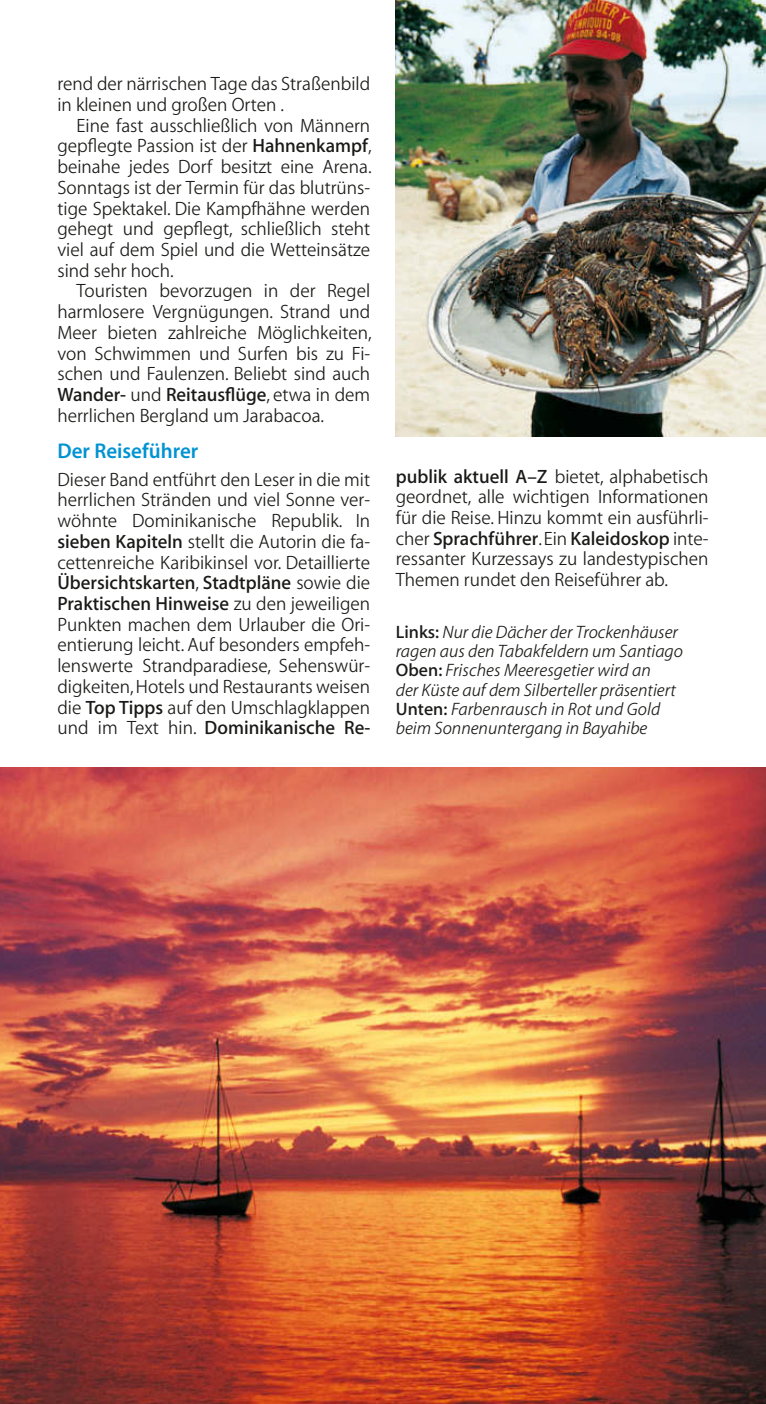
<style>
.page{position:relative;width:766px;height:1404px;background:#fff}
.page>*{position:absolute;margin:0;border:0;box-sizing:border-box;transform-origin:0 0}
.t1{font:600 21.38px "Myriad Pro";color:#0093d2}
.t2{font:300 19.35px/20.7px "ADAC Myriad OT";color:#1a1a18;text-align:justify}
.t3{font:700 19.35px "ADAC Myriad OT";color:#1a1a18}
.t4{font:italic 300 18px/19.3px "ADAC Myriad OT";color:#1a1a18}
.s1{font-weight:700}
.s2{font-weight:300}
.s3{font-weight:700;font-style:normal}
</style>
<div class="page">
<img style="left:0;top:767px;width:765px;height:636px">
<img style="left:395px;top:0;width:370px;height:436px">
<p class="t2" style="left:57px;top:74px;width:314px">rend der närrischen Tage das Straßenbild</p>
<p class="t2" style="left:57px;top:94px;width:228px">in kleinen und großen Orten .</p>
<p class="t2" style="left:77px;top:115px;width:295px">Eine fast ausschließlich von Männern</p>
<p class="t2" style="left:57px;top:136px;width:315px">gepflegte Passion ist der <span class="s1">Hahnenkampf</span>,</p>
<p class="t2" style="left:57px;top:156px;width:315px">beinahe jedes Dorf besitzt eine Arena.</p>
<p class="t2" style="left:57px;top:177px;width:313px">Sonntags ist der Termin für das blutrüns-</p>
<p class="t2" style="left:57px;top:198px;width:314px">tige Spektakel. Die Kampfhähne werden</p>
<p class="t2" style="left:57px;top:219px;width:314px">gehegt und gepflegt, schließlich steht</p>
<p class="t2" style="left:57px;top:239px;width:314px">viel auf dem Spiel und die Wetteinsätze</p>
<p class="t2" style="left:57px;top:260px;width:118px">sind sehr hoch.</p>
<p class="t2" style="left:77px;top:281px;width:295px">Touristen bevorzugen in der Regel</p>
<p class="t2" style="left:57px;top:302px;width:314px">harmlosere Vergnügungen. Strand und</p>
<p class="t2" style="left:57px;top:322px;width:315px">Meer bieten zahlreiche Möglichkeiten,</p>
<p class="t2" style="left:57px;top:343px;width:314px">von Schwimmen und Surfen bis zu Fi-</p>
<p class="t2" style="left:57px;top:364px;width:314px">schen und Faulenzen. Beliebt sind auch</p>
<p class="t3" style="left:57px;top:384px;width:314px">Wander- <span class="s2">und</span> Reitausflüge<span class="s2">, etwa in dem</span></p>
<p class="t2" style="left:57px;top:405px;width:268px">herrlichen Bergland um Jarabacoa.</p>
<p class="t1" style="left:57px;top:437px;width:142px">Der Reiseführer</p>
<p class="t2" style="left:57px;top:469px;width:314px">Dieser Band entführt den Leser in die mit herrlichen Stränden und viel Sonne ver&shy;wöhnte Dominikanische Republik. In <span class="s1">sieben Kapiteln</span> stellt die Autorin die fa&shy;cettenreiche Karibikinsel vor. Detaillierte <span class="s1">Übersichtskarten</span>, <span class="s1">Stadtpläne</span> sowie die <span class="s1">Praktischen Hinweise</span> zu den jeweiligen Punkten machen dem Urlauber die Ori&shy;entierung leicht. Auf besonders empfeh&shy;lenswerte Strandparadiese, Sehenswür&shy;digkeiten, Hotels und Restaurants weisen die <span class="s1">Top Tipps</span> auf den Umschlagklappen und im Text hin. <span class="s1">Dominikanische Re-</span></p>
<p class="t2" style="left:395px;top:466px;width:314px"><span class="s1">publik aktuell A–Z</span> bietet, alphabetisch geordnet, alle wichtigen Informationen für die Reise. Hinzu kommt ein ausführli&shy;cher <span class="s1">Sprachführer</span>. Ein <span class="s1">Kaleidoskop</span> inte&shy;ressanter Kurzessays zu landestypischen Themen rundet den Reiseführer ab.</p>
<p class="t4" style="left:395px;top:622px;width:289px"><span class="s3">Links:</span> Nur die Dächer der Trockenhäuser ragen aus den Tabakfeldern um Santiago <span class="s3">Oben:</span> Frisches Meeresgetier wird an<br>der Küste auf dem Silberteller präsentiert <span class="s3">Unten:</span> Farbenrausch in Rot und Gold beim Sonnenuntergang in Bayahibe</p>
</div>
